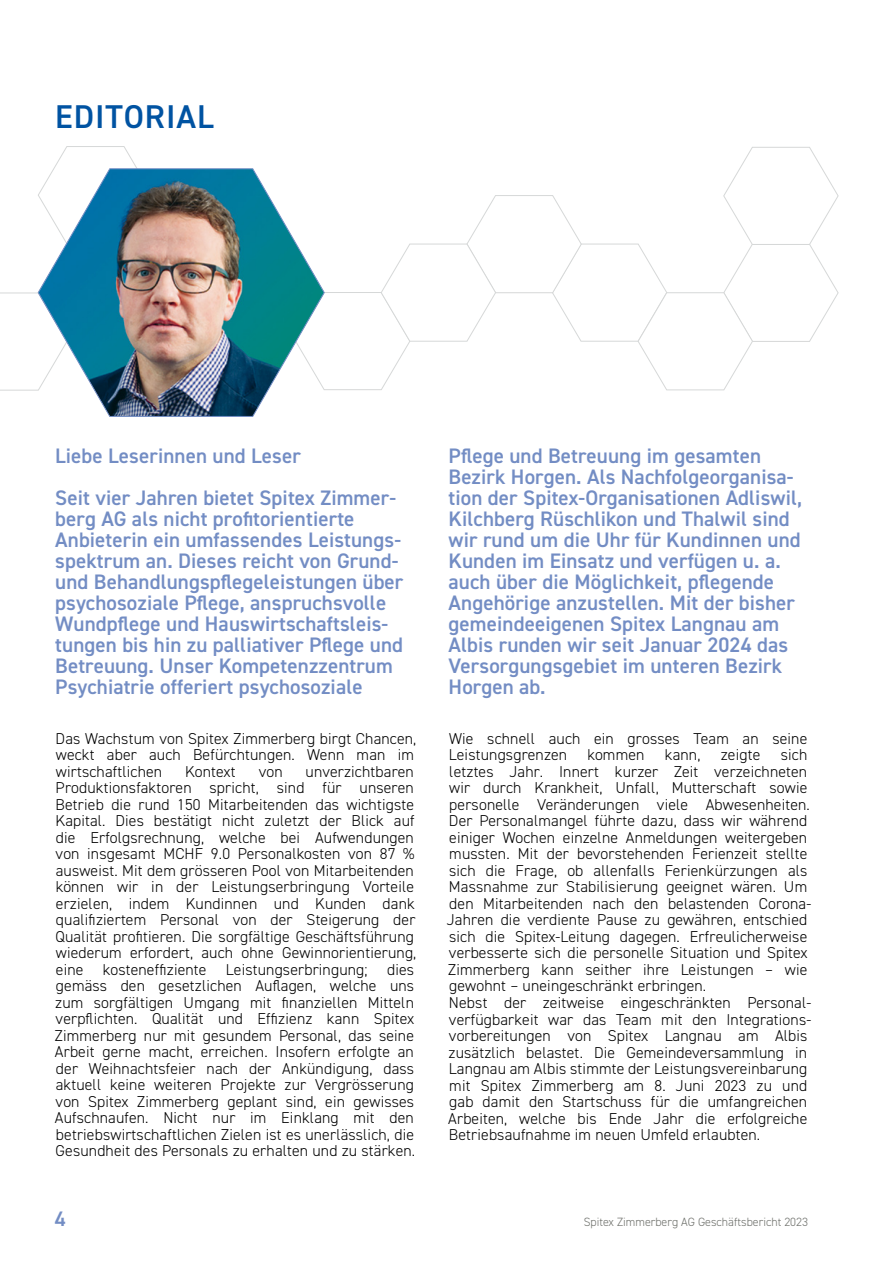
<style>
.page{position:relative;width:893px;height:1263px;background:#fff}
.page>*{position:absolute;margin:0;border:0;box-sizing:border-box;transform-origin:0 0}
.t1{font:600 33px "DIN2014";letter-spacing:.03em;color:#0053a2}
.t2{font:600 21px/21px "DIN2014";letter-spacing:.005em;color:#738dc4}
.t3{font:300 15.75px/16.5px "DIN2014";letter-spacing:.01em;color:#000}
.t4{font:300 12px "DIN2014";color:#6e706b}
</style>
<div class="page">
<img style="left:94px;top:391px;width:174px;height:26px">
<svg style="left:0;top:146px;width:839px;height:245px"></svg>
<h1 class="t1" style="left:55px;top:95px;width:160px">EDITORIAL</h1>
<h2 class="t2" style="left:55px;top:434px;width:342px;line-height:42px">Liebe Leserinnen und Leser<br>Seit vier Jahren bietet Spitex Zimmer-</h2>
<p class="t2" style="left:55px;top:508px;width:350px">berg AG als nicht profitorientierte Anbieterin ein umfassendes Leistungs&shy;spektrum an. Dieses reicht von Grund&shy;und Behandlungspflegeleistungen über psychosoziale Pflege, anspruchsvolle Wundpflege und Hauswirtschaftsleis&shy;tungen bis hin zu palliativer Pflege und Betreuung. Unser Kompetenzzentrum Psychiatrie offeriert psychosoziale</p>
<p class="t3" style="left:56px;top:730px;width:362px">Das Wachstum von Spitex Zimmerberg birgt Chancen, weckt aber auch Befürchtungen. Wenn man im wirtschaftlichen</p>
<p class="t3" style="left:55px;top:763px;width:363px;text-indent:251px">unverzichtbaren Produktionsfaktoren spricht, sind für unseren Betrieb die rund 150 Mitarbeitenden das wichtigste Kapital. Dies bestätigt nicht zuletzt der Blick auf die Erfolgsrechnung, welche bei Aufwendungen von insgesamt MCHF 9.0 Personalkosten von 87 % ausweist. Mit dem grösseren Pool von Mitarbeitenden können wir in der Leistungserbringung Vorteile erzielen, indem Kundinnen und Kunden dank qualifiziertem Personal von der Steigerung der Qualität profitieren. Die sorgfältige Geschäftsführung wiederum erfordert, auch ohne Gewinnorientierung, eine kosteneffiziente Leistungserbringung; dies gemäss den gesetzlichen Auflagen, welche uns zum sorgfältigen Umgang mit finanziellen Mitteln verpflichten. Qualität und Effizienz kann Spitex Zimmerberg nur mit gesundem Personal, das seine Arbeit gerne macht, erreichen. Insofern erfolgte an der Weihnachtsfeier nach der Ankündigung, dass aktuell keine weiteren Projekte zur Vergrösserung von Spitex Zimmerberg geplant sind, ein gewisses Aufschnaufen. Nicht nur im Einklang mit den betriebswirtschaftlichen Zielen ist es unerlässlich, die Gesundheit des Personals zu erhalten und zu stärken.</p>
<p class="t3" style="left:185px;top:763px;width:52px">Kontext</p>
<p class="t3" style="left:259px;top:763px;width:25px">von</p>
<p class="t2" style="left:449px;top:445px;width:355px">Pflege und Betreuung im gesamten Bezirk Horgen. Als Nachfolgeorganisa&shy;tion der Spitex-Organisationen Adliswil, Kilchberg Rüschlikon und Thalwil sind wir rund um die Uhr für Kundinnen und Kunden im Einsatz und verfügen u. a. auch über die Möglichkeit, pflegende Angehörige anzustellen. Mit der bisher gemeindeeigenen Spitex Langnau am Albis runden wir seit Januar 2024 das Versorgungsgebiet im unteren Bezirk Horgen ab.</p>
<p class="t3" style="left:449px;top:730px;width:360px">Wie schnell auch ein grosses Team an seine<br>Leistungsgrenzen</p>
<p class="t3" style="left:447px;top:747px;width:366px;text-indent:334px">sich letztes Jahr. Innert kurzer Zeit verzeichneten wir durch Krankheit, Unfall, Mutterschaft sowie personelle Veränderungen viele Abwesenheiten.<br>Der Personalmangel führte dazu, dass wir während einiger Wochen einzelne Anmeldungen weitergeben mussten. Mit der bevorstehenden Ferienzeit stellte sich die Frage, ob allenfalls Ferienkürzungen als Massnahme zur Stabilisierung geeignet wären. Um den Mitarbeitenden nach den belastenden Corona-Jahren die verdiente Pause zu gewähren, entschied sich die Spitex-Leitung dagegen. Erfreulicherweise verbesserte sich die personelle Situation und Spitex Zimmerberg kann seither ihre Leistungen – wie gewohnt – uneingeschränkt erbringen.<br>Nebst der zeitweise eingeschränkten Personal&shy;verfügbarkeit war das Team mit den Integrations&shy;vorbereitungen von Spitex Langnau am Albis zusätzlich belastet. Die Gemeindeversammlung in Langnau am Albis stimmte der Leistungsvereinbarung mit Spitex Zimmerberg am 8. Juni 2023 zu und gab damit den Startschuss für die umfangreichen Arbeiten, welche bis Ende Jahr die erfolgreiche Betriebsaufnahme im neuen Umfeld erlaubten.</p>
<p class="t3" style="left:588px;top:747px;width:58px">kommen</p>
<p class="t3" style="left:665px;top:747px;width:37px">kann,</p>
<p class="t3" style="left:721px;top:747px;width:41px">zeigte</p>
<h2 class="t2" style="left:55px;top:1207px;width:12px">4</h2>
<p class="t4" style="left:584px;top:1215px;width:226px">Spitex Zimmerberg AG Geschäftsbericht 2023</p>
</div>
